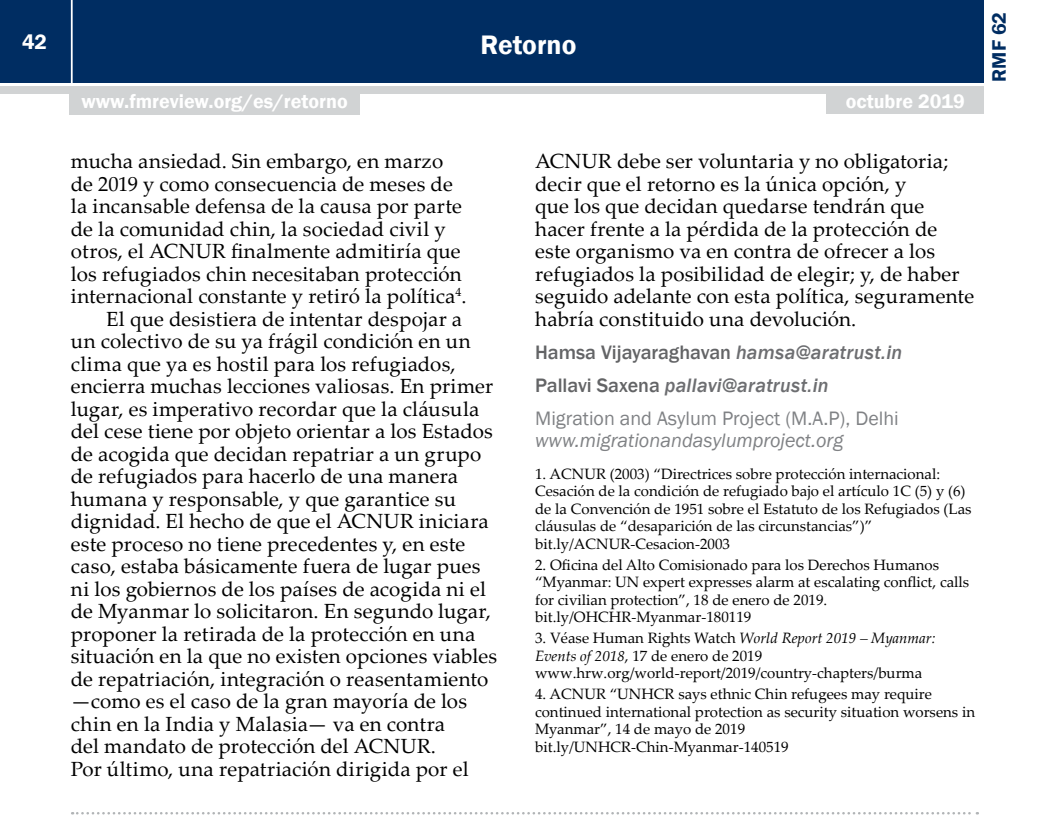
<style>
.page{position:relative;width:1049px;height:835px;background:#fff}
.page>*{position:absolute;margin:0;border:0;box-sizing:border-box;transform-origin:0 0}
.t1{font:600 27.5px "Franklin Gothic";color:#fff}
.t2{font:600 21.25px "Franklin Gothic";color:#fff}
.t3{font:20.5px/22.5px "Palatino Linotype";letter-spacing:.01em;color:#000}
.t4{font:20px/33.2px "Franklin Gothic";color:#808285}
.t5{font:600 20px "Franklin Gothic";color:#fff}
.t6{font:italic 20px "Franklin Gothic";color:#808285}
.t7{font:600 20px "Franklin Gothic";color:#002d62}
.t8{font:15px/17.5px "Palatino Linotype";color:#000}
.s1{font-weight:500;color:#636466}
.s2{font-weight:500;font-style:italic;color:#6d6e71}
.s3{font-style:italic}
</style>
<div class="page">
<div style="left:0;top:0;width:984px;height:83px;background:#002d62"></div>
<div style="left:0;top:86px;width:984px;height:8px;background:#d1d3d4"></div>
<hr style="left:71px;top:0;width:2px;height:84px;background:#fff">
<div style="left:826px;top:92px;width:158px;height:22px;background:#d1d3d4"></div>
<div style="left:69px;top:92px;width:291px;height:22px;background:#d1d3d4"></div>
<svg style="left:72px;top:812px;width:906px;height:2px"></svg>
<p class="t2" style="left:22px;top:29px;width:26px">42</p>
<h1 class="t1" style="left:480px;top:28px;width:97px">Retorno</h1>
<p class="t5" style="left:81px;top:89px;width:268px">www.fmreview.org/es/retorno</p>
<p class="t5" style="left:846px;top:89px;width:120px">octubre 2019</p>
<p class="t3" style="left:71px;top:149px;width:374px">mucha ansiedad. Sin embargo, en marzo</p>
<p class="t3" style="left:71px;top:171px;width:383px">de 2019 y como consecuencia de meses de</p>
<p class="t3" style="left:71px;top:194px;width:393px">la incansable defensa de la causa por parte</p>
<p class="t3" style="left:71px;top:216px;width:376px">de la comunidad chin, la sociedad civil y</p>
<p class="t3" style="left:71px;top:239px;width:391px">otros, el ACNUR finalmente admitiría que</p>
<p class="t3" style="left:71px;top:261px;width:392px">los refugiados chin necesitaban protección</p>
<p class="t3" style="left:71px;top:284px;width:397px">internacional constante y retiró la política<sup>4</sup>.</p>
<p class="t3" style="left:106px;top:306px;width:357px">El que desistiera de intentar despojar a</p>
<p class="t3" style="left:71px;top:329px;width:401px">un colectivo de su ya frágil condición en un</p>
<p class="t3" style="left:71px;top:351px;width:386px">clima que ya es hostil para los refugiados,</p>
<p class="t3" style="left:71px;top:374px;width:424px">encierra muchas lecciones valiosas. En primer</p>
<p class="t3" style="left:71px;top:396px;width:410px">lugar, es imperativo recordar que la cláusula</p>
<p class="t3" style="left:71px;top:419px;width:423px">del cese tiene por objeto orientar a los Estados</p>
<p class="t3" style="left:71px;top:441px;width:412px">de acogida que decidan repatriar a un grupo</p>
<p class="t3" style="left:71px;top:464px;width:389px">de refugiados para hacerlo de una manera</p>
<p class="t3" style="left:71px;top:487px;width:387px">humana y responsable, y que garantice su</p>
<p class="t3" style="left:71px;top:509px;width:419px">dignidad. El hecho de que el ACNUR iniciara</p>
<p class="t3" style="left:71px;top:532px;width:396px">este proceso no tiene precedentes y, en este</p>
<p class="t3" style="left:71px;top:554px;width:411px">caso, estaba básicamente fuera de lugar pues</p>
<p class="t3" style="left:71px;top:577px;width:417px">ni los gobiernos de los países de acogida ni el</p>
<p class="t3" style="left:71px;top:599px;width:422px">de Myanmar lo solicitaron. En segundo lugar,</p>
<p class="t3" style="left:71px;top:622px;width:406px">proponer la retirada de la protección en una</p>
<p class="t3" style="left:71px;top:644px;width:428px">situación en la que no existen opciones viables</p>
<p class="t3" style="left:71px;top:667px;width:419px">de repatriación, integración o reasentamiento</p>
<p class="t3" style="left:71px;top:689px;width:398px">—como es el caso de la gran mayoría de los</p>
<p class="t3" style="left:71px;top:712px;width:376px">chin en la India y Malasia— va en contra</p>
<p class="t3" style="left:71px;top:734px;width:367px">del mandato de protección del ACNUR.</p>
<p class="t3" style="left:71px;top:757px;width:399px">Por último, una repatriación dirigida por el</p>
<p class="t3" style="left:535px;top:149px;width:441px">ACNUR debe ser voluntaria y no obligatoria; decir que el retorno es la única opción, y<br>que los que decidan quedarse tendrán que hacer frente a la pérdida de la protección de este organismo va en contra de ofrecer a los refugiados la posibilidad de elegir; y, de haber seguido adelante con esta política, seguramente habría constituido una devolución.</p>
<p class="t4" style="left:535px;top:336px;width:369px"><span class="s1">Hamsa Vijayaraghavan</span> <span class="s2">hamsa@aratrust.in<br></span><span class="s1">Pallavi Saxena</span> <span class="s2">pallavi@aratrust.in<br></span>Migration and Asylum Project (M.A.P), Delhi</p>
<p class="t6" style="left:535px;top:428px;width:310px">www.migrationandasylumproject.org</p>
<p class="t8" style="left:535px;top:464px;width:438px">1. ACNUR (2003) “Directrices sobre protección internacional:<br>Cesación de la condición de refugiado bajo el artículo 1C (5) y (6) de la Convención de 1951 sobre el Estatuto de los Refugiados (Las cláusulas de “desaparición de las circunstancias”)” bit.ly/ACNUR-Cesacion-2003</p>
<p class="t8" style="left:535px;top:555px;width:436px">2. Oficina del Alto Comisionado para los Derechos Humanos “Myanmar: UN expert expresses alarm at escalating conflict, calls for civilian protection”, 18 de enero de 2019. bit.ly/OHCHR-Myanmar-180119</p>
<p class="t8" style="left:535px;top:629px;width:402px">3. Véase Human Rights Watch <span class="s3">World Report 2019 – Myanmar:<br>Events of 2018</span>, 17 de enero de 2019 www.hrw.org/world-report/2019/country-chapters/burma</p>
<p class="t8" style="left:535px;top:685px;width:441px">4. ACNUR “UNHCR says ethnic Chin refugees may require continued international protection as security situation worsens in Myanmar”, 14 de mayo de 2019 bit.ly/UNHCR-Chin-Myanmar-140519</p>
<p class="t7" style="left:987px;top:82px;width:71px;rotate:-90deg">RMF 62</p>
</div>
